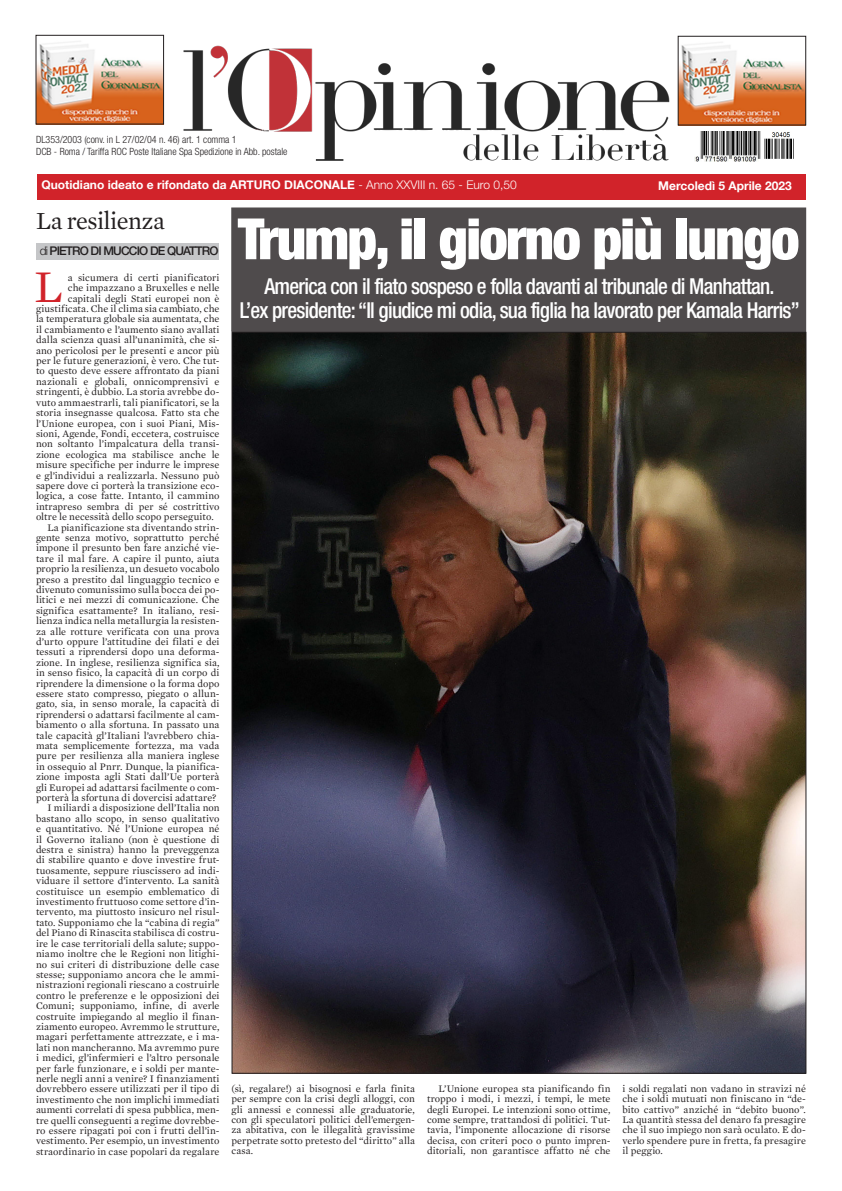
<style>
.page{position:relative;width:842px;height:1191px;background:#fff}
.page>*{position:absolute;margin:0;border:0;box-sizing:border-box;transform-origin:0 0}
.t1{font:900 condensed 57px "Helvetica Neue LT Std";letter-spacing:-.03em;color:#fff}
.t2{font:46.2px "Mercury Text G1";color:#d1232a}
.t3{font:25px "Mercury Text G1";letter-spacing:-.02em;color:#231f20}
.t4{font:500 condensed 22px "Helvetica Neue LT Std";letter-spacing:-.035em;color:#fff;scale:.96 1}
.t5{font:700 12px "Helvetica Neue";color:#fff}
.t6{font:500 12px "Helvetica Neue";letter-spacing:-.07em;color:#231f20}
.t7{font:10.2px/10.4px "Mercury Text G1";letter-spacing:.005em;color:#231f20;text-align:justify}
.t8{font:300 condensed 10px "Helvetica Neue LT Std";color:#231f20}
.s1{font-weight:300}
</style>
<div class="page">
<img style="left:38px;top:41px;width:124px;height:81px">
<div style="left:36px;top:35px;width:128px;height:89px;border:1px solid #231f20"></div>
<img style="left:183px;top:45px;width:487px;height:116px">
<div style="left:36px;top:174px;width:769px;height:25px;background:#d1232a"></div>
<div style="left:36px;top:243px;width:183px;height:16px;background:#c5c6c8"></div>
<img style="left:694px;top:132px;width:100px;height:30px">
<img style="left:680px;top:42px;width:124px;height:81px">
<div style="left:678px;top:36px;width:128px;height:89px;border:1px solid #231f20"></div>
<img style="left:233px;top:334px;width:571px;height:737px">
<div style="left:232px;top:208px;width:574px;height:123px;background:#4f4b4c"></div>
<div style="left:231px;top:207px;width:575px;height:125px;border:1px solid #231f20"></div>
<p class="t8" style="left:36px;top:134px;width:202px">DL353/2003 (conv. in L 27/02/04 n. 46) art. 1 comma 1</p>
<p class="t8" style="left:36px;top:146px;width:253px">DCB - Roma / Tariffa ROC Poste Italiane Spa Spedizione in Abb. postale</p>
<p class="t5" style="left:41px;top:177px;width:477px">Quotidiano ideato e rifondato da ARTURO DIACONALE <span class="s1">- Anno XXVIII n. 65 - Euro 0,50</span></p>
<p class="t5" style="left:658px;top:178px;width:135px">Mercoledì 5 Aprile 2023</p>
<p class="t3" style="left:36px;top:206px;width:130px">La resilienza</p>
<p class="t6" style="left:40px;top:244px;width:180px"><span class="s1">di</span> PIETRO DI MUCCIO DE QUATTRO</p>
<p class="t2" style="left:34px;top:259px;width:30px">L</p>
<p class="t7" style="left:68px;top:272px;width:153px">a sicumera di certi pianificatori</p>
<p class="t7" style="left:68px;top:283px;width:153px">che impazzano a Bruxelles e nelle</p>
<p class="t7" style="left:68px;top:293px;width:153px">capitali degli Stati europei non è</p>
<p class="t7" style="left:36px;top:303px;width:185px">giustificata. Che il clima sia cambiato, che</p>
<p class="t7" style="left:36px;top:314px;width:185px">la temperatura globale sia aumentata, che</p>
<p class="t7" style="left:36px;top:324px;width:185px">il cambiamento e l’aumento siano avallati</p>
<p class="t7" style="left:36px;top:335px;width:185px">dalla scienza quasi all’unanimità, che si-</p>
<p class="t7" style="left:36px;top:345px;width:185px">ano pericolosi per le presenti e ancor più</p>
<p class="t7" style="left:36px;top:355px;width:185px">per le future generazioni, è vero. Che tut-</p>
<p class="t7" style="left:36px;top:366px;width:185px">to questo deve essere affrontato da piani</p>
<p class="t7" style="left:36px;top:376px;width:185px">nazionali e globali, onnicomprensivi e</p>
<p class="t7" style="left:36px;top:387px;width:185px">stringenti, è dubbio. La storia avrebbe do-</p>
<p class="t7" style="left:36px;top:397px;width:185px">vuto ammaestrarli, tali pianificatori, se la</p>
<p class="t7" style="left:36px;top:407px;width:185px">storia insegnasse qualcosa. Fatto sta che</p>
<p class="t7" style="left:36px;top:418px;width:185px">l’Unione europea, con i suoi Piani, Mis-</p>
<p class="t7" style="left:36px;top:428px;width:185px">sioni, Agende, Fondi, eccetera, costruisce</p>
<p class="t7" style="left:36px;top:439px;width:185px">non soltanto l’impalcatura della transi-</p>
<p class="t7" style="left:36px;top:449px;width:185px">zione ecologica ma stabilisce anche le</p>
<p class="t7" style="left:36px;top:459px;width:185px">misure specifiche per indurre le imprese</p>
<p class="t7" style="left:36px;top:470px;width:185px">e gl’individui a realizzarla. Nessuno può</p>
<p class="t7" style="left:36px;top:480px;width:185px">sapere dove ci porterà la transizione eco-</p>
<p class="t7" style="left:36px;top:491px;width:185px">logica, a cose fatte. Intanto, il cammino</p>
<p class="t7" style="left:36px;top:501px;width:185px">intrapreso sembra di per sé costrittivo</p>
<p class="t7" style="left:36px;top:511px;width:179px">oltre le necessità dello scopo perseguito.</p>
<p class="t7" style="left:36px;top:522px;width:185px;text-indent:11px">La pianificazione sta diventando strin&shy;gente senza motivo, soprattutto perché impone il presunto ben fare anziché vie&shy;tare il mal fare. A capire il punto, aiuta proprio la resilienza, un desueto vocabolo preso a prestito dal linguaggio tecnico e divenuto comunissimo sulla bocca dei po&shy;litici e nei mezzi di comunicazione. Che significa esattamente? In italiano, resi&shy;lienza indica nella metallurgia la resisten&shy;za alle rotture verificata con una prova d’urto oppure l’attitudine dei filati e dei tessuti a riprendersi dopo una deforma&shy;zione. In inglese, resilienza significa sia, in senso fisico, la capacità di un corpo di riprendere la dimensione o la forma dopo essere stato compresso, piegato o allun&shy;gato, sia, in senso morale, la capacità di riprendersi o adattarsi facilmente al cam&shy;biamento o alla sfortuna. In passato una tale capacità gl’Italiani l’avrebbero chia&shy;mata semplicemente fortezza, ma vada pure per resilienza alla maniera inglese in ossequio al Pnrr. Dunque, la pianifica&shy;zione imposta agli Stati dall’Ue porterà gli Europei ad adattarsi facilmente o com&shy;porterà la sfortuna di dovercisi adattare?</p>
<p class="t7" style="left:36px;top:803px;width:185px;text-indent:11px">I miliardi a disposizione dell’Italia non bastano allo scopo, in senso qualitativo e quantitativo. Né l’Unione europea né il Governo italiano (non è questione di destra e sinistra) hanno la preveggenza di stabilire quanto e dove investire frut&shy;tuosamente, seppure riuscissero ad indi&shy;viduare il settore d’intervento. La sanità costituisce un esempio emblematico di investimento fruttuoso come settore d’in&shy;tervento, ma piuttosto insicuro nel risul&shy;tato. Supponiamo che la “cabina di regia” del Piano di Rinascita stabilisca di costru&shy;ire le case territoriali della salute; suppo&shy;niamo inoltre che le Regioni non litighi&shy;no sui criteri di distribuzione delle case stesse; supponiamo ancora che le ammi&shy;nistrazioni regionali riescano a costruirle contro le preferenze e le opposizioni dei Comuni; supponiamo, infine, di averle costruite impiegando al meglio il finan&shy;ziamento europeo. Avremmo le strutture, magari perfettamente attrezzate, e i ma&shy;lati non mancheranno. Ma avremmo pure i medici, gl’infermieri e l’altro personale per farle funzionare, e i soldi per mante&shy;nerle negli anni a venire? I finanziamenti dovrebbero essere utilizzati per il tipo di investimento che non implichi immediati aumenti correlati di spesa pubblica, men&shy;tre quelli conseguenti a regime dovrebbe&shy;ro essere ripagati poi con i frutti dell’in&shy;vestimento. Per esempio, un investimento straordinario in case popolari da regalare</p>
<p class="t1" style="left:238px;top:204px;width:563px">Trump, il giorno più lungo</p>
<p class="t4" style="left:264px;top:273px;width:533px">America con il fiato sospeso e folla davanti al tribunale di Manhattan.</p>
<p class="t4" style="left:240px;top:297px;width:585px">L’ex presidente: “Il giudice mi odia, sua figlia ha lavorato per Kamala Harris”</p>
<p class="t7" style="left:231px;top:1083px;width:185px">(sì, regalare!) ai bisognosi e farla finita per sempre con la crisi degli alloggi, con gli annessi e connessi alle graduatorie, con gli speculatori politici dell’emergen&shy;za abitativa, con le illegalità gravissime perpetrate sotto pretesto del “diritto” alla casa.</p>
<p class="t7" style="left:427px;top:1083px;width:185px;text-indent:11px">L’Unione europea sta pianificando fin troppo i modi, i mezzi, i tempi, le mete degli Europei. Le intenzioni sono ottime, come sempre, trattandosi di politici. Tut&shy;tavia, l’imponente allocazione di risorse decisa, con criteri poco o punto impren&shy;ditoriali, non garantisce affatto né che</p>
<p class="t7" style="left:622px;top:1083px;width:185px">i soldi regalati non vadano in stravizi né che i soldi mutuati non finiscano in “de&shy;bito cattivo” anziché in “debito buono”.<br>La quantità stessa del denaro fa presagire che il suo impiego non sarà oculato. E do&shy;verlo spendere pure in fretta, fa presagire il peggio.</p>
</div>
